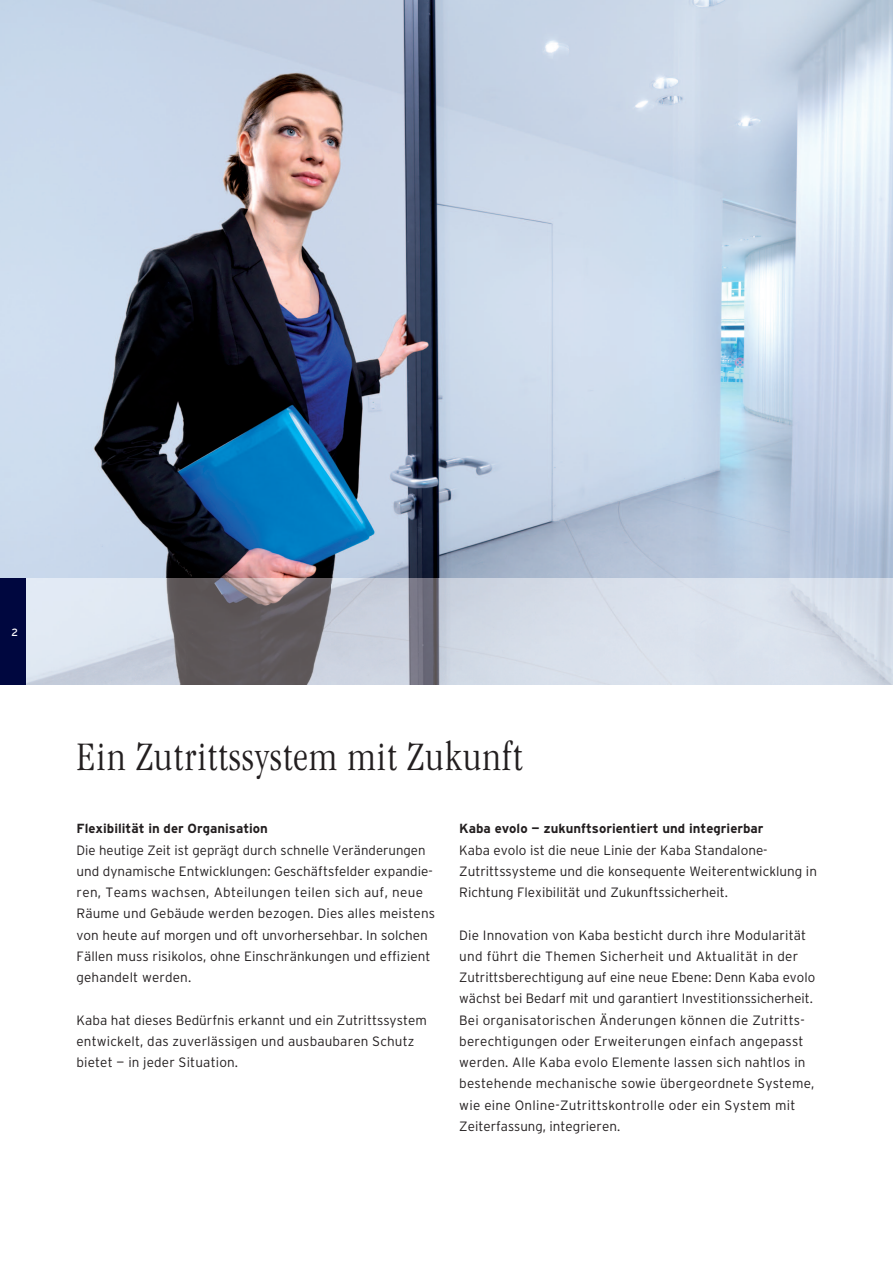
<style>
.page{position:relative;width:893px;height:1263px;background:#fff}
.page>*{position:absolute;margin:0;border:0;box-sizing:border-box;transform-origin:0 0}
.t1{font:300 condensed 42px "Garamond";letter-spacing:.03em;color:#231f20}
.t2{font:300 13.5px/21.3px "Interstate";letter-spacing:.005em;color:#231f20}
.t3{font:700 13.2px "Interstate";color:#231f20}
.t4{font:10.5px "Interstate";color:#fff}
</style>
<div class="page">
<img style="left:0;top:0;width:893px;height:578px">
<img style="left:26px;top:578px;width:867px;height:107px">
<div style="left:0;top:578px;width:26px;height:107px;background:#00073f"></div>
<p class="t4" style="left:12px;top:626px;width:8px">3</p>
<p class="t4" style="left:12px;top:626px;width:8px">2</p>
<h1 class="t1" style="left:77px;top:733px;width:447px">Ein Zutrittssystem mit Zukunft</h1>
<p class="t3" style="left:77px;top:821px;width:193px">Flexibilität in der Organisation</p>
<p class="t2" style="left:77px;top:839px;width:360px">Die heutige Zeit ist geprägt durch schnelle Veränderungen und dynamische Entwicklungen: Geschäftsfelder expandie - ren, Teams wachsen, Abteilungen teilen sich auf, neue Räume und Gebäude werden bezogen. Dies alles meistens von heute auf morgen und oft unvorhersehbar. In solchen Fällen muss risikolos, ohne Einschränkungen und effizient gehandelt werden.</p>
<p class="t2" style="left:77px;top:1009px;width:352px">Kaba hat dieses Bedürfnis erkannt und ein Zutritts system entwickelt, das zuverlässigen und ausbaubaren Schutz bietet — in jeder Situation.</p>
<p class="t3" style="left:459px;top:821px;width:306px">Kaba evolo — zukunftsorientiert und integrierbar</p>
<p class="t2" style="left:459px;top:839px;width:359px">Kaba evolo ist die neue Linie der Kaba Standalone-<br>Zutrittssysteme und die konsequente Weiterentwicklung in<br>Richtung Flexibilität und Zukunftssicherheit.</p>
<p class="t2" style="left:459px;top:924px;width:357px">Die Innovation von Kaba besticht durch ihre Modularität und führt die Themen Sicherheit und Aktualität in der Zutrittsberechtigung auf eine neue Ebene: Denn Kaba evolo wächst bei Bedarf mit und garantiert Investitionssicherheit.<br>Bei organisatorischen Änderungen können die Zutritts&shy;berechtigungen oder Erweiterungen einfach angepasst werden. Alle Kaba evolo Elemente lassen sich nahtlos in bestehende mechanische sowie übergeordnete Systeme, wie eine Online-Zutrittskontrolle oder ein System mit Zeiterfassung, integrieren.</p>
</div>
